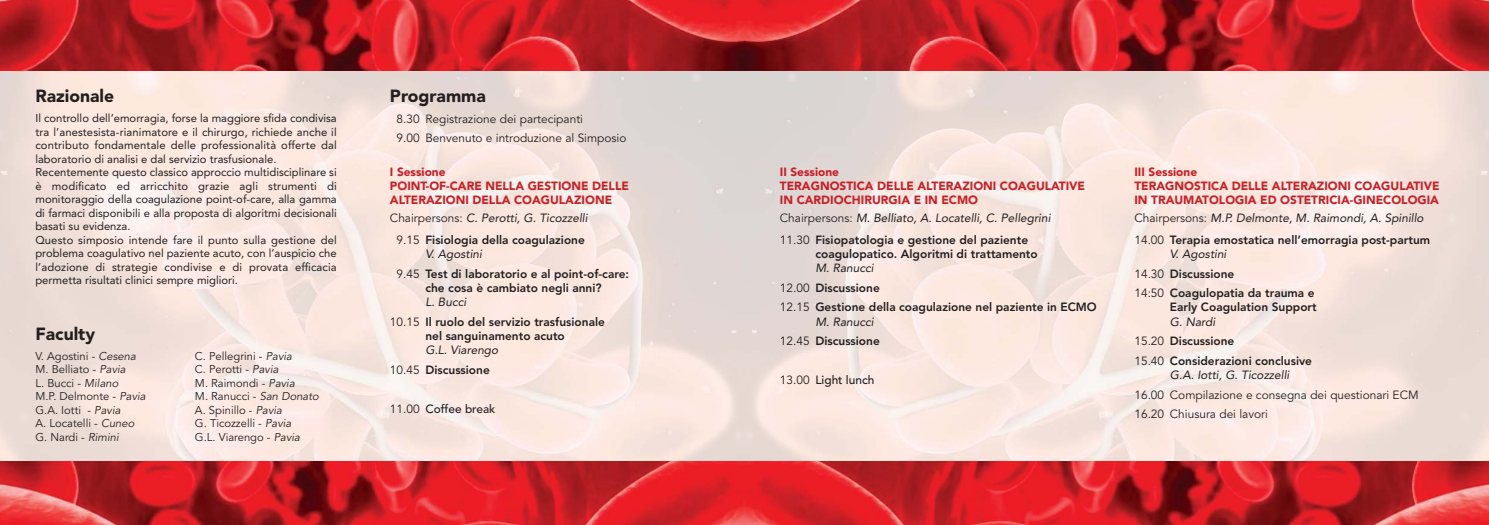
<style>
.page{position:relative;width:1489px;height:525px;background:#fff}
.page>*{position:absolute;margin:0;border:0;box-sizing:border-box;transform-origin:0 0}
.t1{font:900 17.5px "Avenir LT Std";color:#231f20}
.t2{font:800 11.88px/19.6px "Avenir LT Std";color:#231f20}
.t3{font:900 11.88px/14.2px "Avenir LT Std";color:#c72027}
.t4{font:italic 11.88px/19.6px "Avenir LT Std";color:#231f20}
.t5{font:11.88px/19.6px "Avenir LT Std";color:#231f20}
.t6{font:500 11.88px "Avenir LT Std";color:#231f20}
.t7{font:11.25px/13.5px "Avenir LT Std";color:#231f20}
.t8{font:11.25px/13.5px "Avenir LT Std";color:#231f20}
.s1{font-style:italic}
.s2{font-weight:400}
.s3{font-weight:400;font-style:italic}
.s4{font-style:normal}
.s5{font-weight:800;font-style:normal}
</style>
<div class="page">
<img style="left:0;top:0;width:744px;height:71px">
<img style="left:0;top:461px;width:744px;height:63px">
<img style="left:744px;top:0;width:744px;height:71px">
<img style="left:744px;top:461px;width:744px;height:63px">
<h1 class="t1" style="left:35px;top:89px;width:80px">Razionale</h1>
<p class="t7" style="left:35px;top:112px;width:303px">Il controllo dell’emorragia, forse la maggiore sfida condivisa tra l’anestesista-rianimatore e il chirurgo, richiede anche il contributo fondamentale delle professionalità offerte dal laboratorio di analisi e dal servizio trasfusionale.<br>Recentemente questo classico approccio multidisciplinare si è modificato ed arricchito grazie agli strumenti di monitoraggio della coagulazione point-of-care, alla gamma di farmaci disponibili e alla proposta di algoritmi decisionali basati su evidenza.<br>Questo simposio intende fare il punto sulla gestione del problema coagulativo nel paziente acuto, con l’auspicio che l’adozione di strategie condivise e di provata efficacia permetta risultati clinici sempre migliori.</p>
<h1 class="t1" style="left:35px;top:326px;width:61px">Faculty</h1>
<p class="t8" style="left:35px;top:350px;width:112px">V. Agostini - <span class="s1">Cesena<br></span>M. Belliato - <span class="s1">Pavia<br></span>L. Bucci - <span class="s1">Milano<br></span>M.P. Delmonte - <span class="s1">Pavia<br></span>G.A. Iotti - <span class="s1">Pavia<br></span>A. Locatelli - <span class="s1">Cuneo<br></span>G. Nardi - <span class="s1">Rimini</span></p>
<p class="t8" style="left:195px;top:350px;width:125px">C. Pellegrini - <span class="s1">Pavia<br></span>C. Perotti - <span class="s1">Pavia<br></span>M. Raimondi - <span class="s1">Pavia<br></span>M. Ranucci - <span class="s1">San Donato<br></span>A. Spinillo - <span class="s1">Pavia<br></span>G. Ticozzelli - <span class="s1">Pavia<br></span>G.L. Viarengo - <span class="s1">Pavia</span></p>
<h1 class="t1" style="left:390px;top:89px;width:97px">Programma</h1>
<p class="t5" style="left:396px;top:109px;width:231px">8.30 Registrazione dei partecipanti<br>9.00 Benvenuto e introduzione al Simposio</p>
<p class="t3" style="left:390px;top:166px;width:240px">I Sessione<br>POINT-OF-CARE NELLA GESTIONE DELLE<br>ALTERAZIONI DELLA COAGULAZIONE</p>
<p class="t2" style="left:390px;top:208px;width:199px;line-height:21.4px;text-align:center"><span class="s2">Chairpersons:</span> <span class="s3">C. Perotti, G. Ticozzelli<br></span><span class="s2">9.15</span> Fisiologia della coagulazione</p>
<p class="t2" style="left:396px;top:245px;width:234px;text-indent:29px"><span class="s3">V. Agostini<br></span><span class="s2">9.45</span> Test di laboratorio e al point-of-care:</p>
<p class="t2" style="left:425px;top:279px;width:178px">che cosa è cambiato negli anni?</p>
<p class="t2" style="left:390px;top:293px;width:216px;text-indent:35px"><span class="s3">L. Bucci<br></span><span class="s2">10.15</span> Il ruolo del servizio trasfusionale</p>
<p class="t2" style="left:425px;top:327px;width:141px">nel sanguinamento acuto</p>
<p class="t4" style="left:390px;top:341px;width:110px;text-indent:35px">G.L. Viarengo<br><span class="s4">10.45</span> <span class="s5">Discussione</span></p>
<p class="t6" style="left:390px;top:403px;width:107px"><span class="s2">11.00</span> Coffee break</p>
<p class="t3" style="left:780px;top:166px;width:306px">II Sessione<br>TERAGNOSTICA DELLE ALTERAZIONI COAGULATIVE<br>IN CARDIOCHIRURGIA E IN ECMO</p>
<p class="t4" style="left:780px;top:208px;width:272px;line-height:21.4px"><span class="s4">Chairpersons:</span> M. Belliato, A. Locatelli, C. Pellegrini<br><span class="s4">11.30</span> <span class="s5">Fisiopatologia e gestione del paziente</span></p>
<p class="t2" style="left:815px;top:245px;width:224px">coagulopatico. Algoritmi di trattamento</p>
<p class="t2" style="left:780px;top:259px;width:318px;text-indent:35px"><span class="s3">M. Ranucci<br></span><span class="s2">12.00</span> Discussione<br><span class="s2">12.15</span> Gestione della coagulazione nel paziente in ECMO</p>
<p class="t2" style="left:780px;top:312px;width:101px;text-indent:35px"><span class="s3">M. Ranucci<br></span><span class="s2">12.45</span> Discussione</p>
<p class="t6" style="left:780px;top:375px;width:96px"><span class="s2">13.00</span> Light lunch</p>
<p class="t3" style="left:1134px;top:166px;width:306px">III Sessione<br>TERAGNOSTICA DELLE ALTERAZIONI COAGULATIVE<br>IN TRAUMATOLOGIA ED OSTETRICIA-GINECOLOGIA</p>
<p class="t2" style="left:1134px;top:208px;width:297px;line-height:21.4px"><span class="s2">Chairpersons:</span> <span class="s3">M.P. Delmonte, M. Raimondi, A. Spinillo<br></span><span class="s2">14.00</span> Terapia emostatica nell’emorragia post-partum</p>
<p class="t2" style="left:1134px;top:245px;width:182px;text-indent:35px"><span class="s3">V. Agostini<br></span><span class="s2">14.30</span> Discussione<br><span class="s2">14:50</span> Coagulopatia da trauma e</p>
<p class="t2" style="left:1169px;top:298px;width:148px">Early Coagulation Support</p>
<p class="t2" style="left:1134px;top:312px;width:179px;text-indent:35px"><span class="s3">G. Nardi<br></span><span class="s2">15.20</span> Discussione<br><span class="s2">15.40</span> Considerazioni conclusive</p>
<p class="t4" style="left:1169px;top:366px;width:121px">G.A. Iotti, G. Ticozzelli</p>
<p class="t5" style="left:1134px;top:385px;width:285px">16.00 Compilazione e consegna dei questionari ECM<br>16.20 Chiusura dei lavori</p>
</div>
